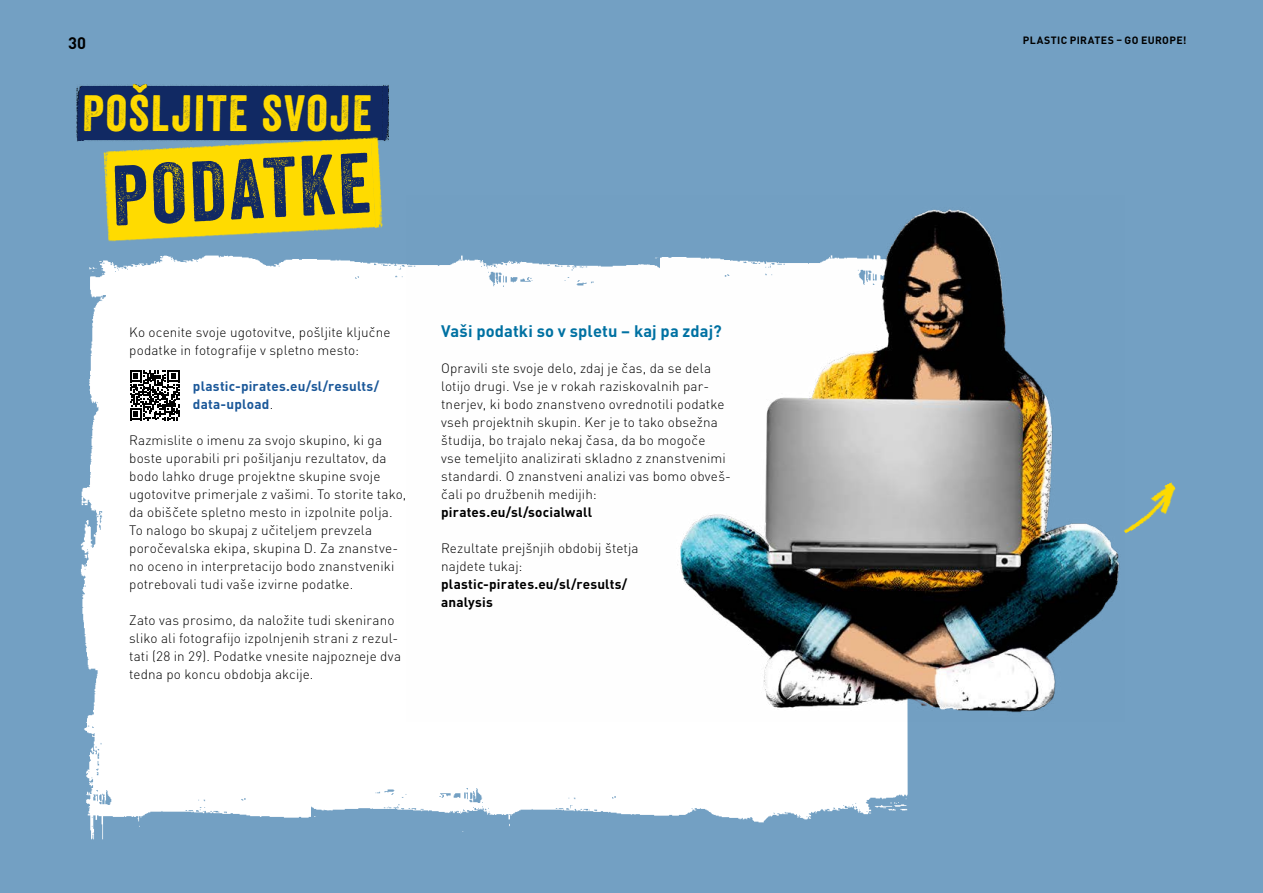
<style>
.page{position:relative;width:1263px;height:893px;background:#73a0c3}
.page>*{position:absolute;margin:0;border:0;box-sizing:border-box;transform-origin:0 0}
.t1{font:82.5px "Veneer";color:#112963}
.t2{font:49.5px "Veneer";color:#ffdb00}
.t3{font:700 16.5px "DIN Pro";letter-spacing:.005em;color:#0071a2}
.t4{font:700 16.5px "DIN Pro";color:#000}
.t5{font:300 13.5px/18px "DIN Pro";letter-spacing:.01em;color:#000}
.t6{font:700 13.5px/18px "DIN Pro";letter-spacing:.015em;color:#000}
.t7{font:700 13.5px/18px "DIN Pro";letter-spacing:.015em;color:#1b5899}
.t8{font:700 10.5px "DIN Pro";letter-spacing:.035em;color:#000}
.s1{font-weight:300;color:#000}
</style>
<div class="page">
<div style="left:108px;top:289px;width:800px;height:501px;background:#fff"></div>
<img style="left:80px;top:289px;width:28px;height:501px">
<img style="left:311px;top:788px;width:597px;height:39px">
<img style="left:86px;top:790px;width:406px;height:50px">
<img style="left:406px;top:209px;width:714px;height:513px">
<img style="left:1119px;top:482px;width:57px;height:40px">
<img style="left:1110px;top:499px;width:34px;height:35px">
<svg style="left:130px;top:370px;width:50px;height:50px;background:#616161"></svg>
<svg style="left:77px;top:84px;width:312px;height:58px"></svg>
<svg style="left:77px;top:86px;width:7px;height:4px"></svg>
<svg style="left:76px;top:90px;width:390px;height:199px"></svg>
<svg style="left:104px;top:86px;width:284px;height:156px;background:#9e9736"></svg>
<p class="t4" style="left:68px;top:29px;width:20px">30</p>
<h2 class="t2" style="left:82px;top:83px;width:292px">POŠLJITE SVOJE</h2>
<h1 class="t1" style="left:109px;top:146px;width:260px;rotate:-3deg">PODATKE</h1>
<p class="t5" style="left:129px;top:322px;width:263px">Ko ocenite svoje ugotovitve, pošljite ključne podatke in fotografije v spletno mesto:</p>
<p class="t7" style="left:193px;top:376px;width:188px">plastic-pirates.eu/sl/results/ data-upload<span class="s1">.</span></p>
<p class="t5" style="left:129px;top:430px;width:279px">Razmislite o imenu za svojo skupino, ki ga boste uporabili pri pošiljanju rezultatov, da bodo lahko druge projektne skupine svoje ugotovitve primerjale z vašimi. To storite tako, da obiščete spletno mesto in izpolnite polja.<br>To nalogo bo skupaj z učiteljem prevzela poročevalska ekipa, skupina D. Za znanstve&shy;no oceno in interpretacijo bodo znanstveniki potrebovali tudi vaše izvirne podatke.</p>
<p class="t5" style="left:129px;top:610px;width:273px">Zato vas prosimo, da naložite tudi skenirano sliko ali fotografijo izpolnjenih strani z rezul&shy;tati (28 in 29). Podatke vnesite najpozneje dva tedna po koncu obdobja akcije.</p>
<p class="t3" style="left:441px;top:317px;width:282px">Vaši podatki so v spletu – kaj pa zdaj?</p>
<p class="t5" style="left:441px;top:358px;width:291px">Opravili ste svoje delo, zdaj je čas, da se dela lotijo drugi. Vse je v rokah raziskovalnih par&shy;tnerjev, ki bodo znanstveno ovrednotili podatke vseh projektnih skupin. Ker je to tako obsežna študija, bo trajalo nekaj časa, da bo mogoče<br>vse temeljito analizirati skladno z znanstvenimi standardi. O znanstveni analizi vas bomo obveš&shy;čali po družbenih medijih:</p>
<p class="t6" style="left:441px;top:502px;width:152px">pirates.eu/sl/socialwall</p>
<p class="t5" style="left:441px;top:538px;width:199px">Rezultate prejšnjih obdobij štetja najdete tukaj:</p>
<p class="t6" style="left:441px;top:573px;width:188px">plastic-pirates.eu/sl/results/ analysis</p>
<p class="t8" style="left:1023px;top:32px;width:165px">PLASTIC PIRATES – GO EUROPE!</p>
</div>
